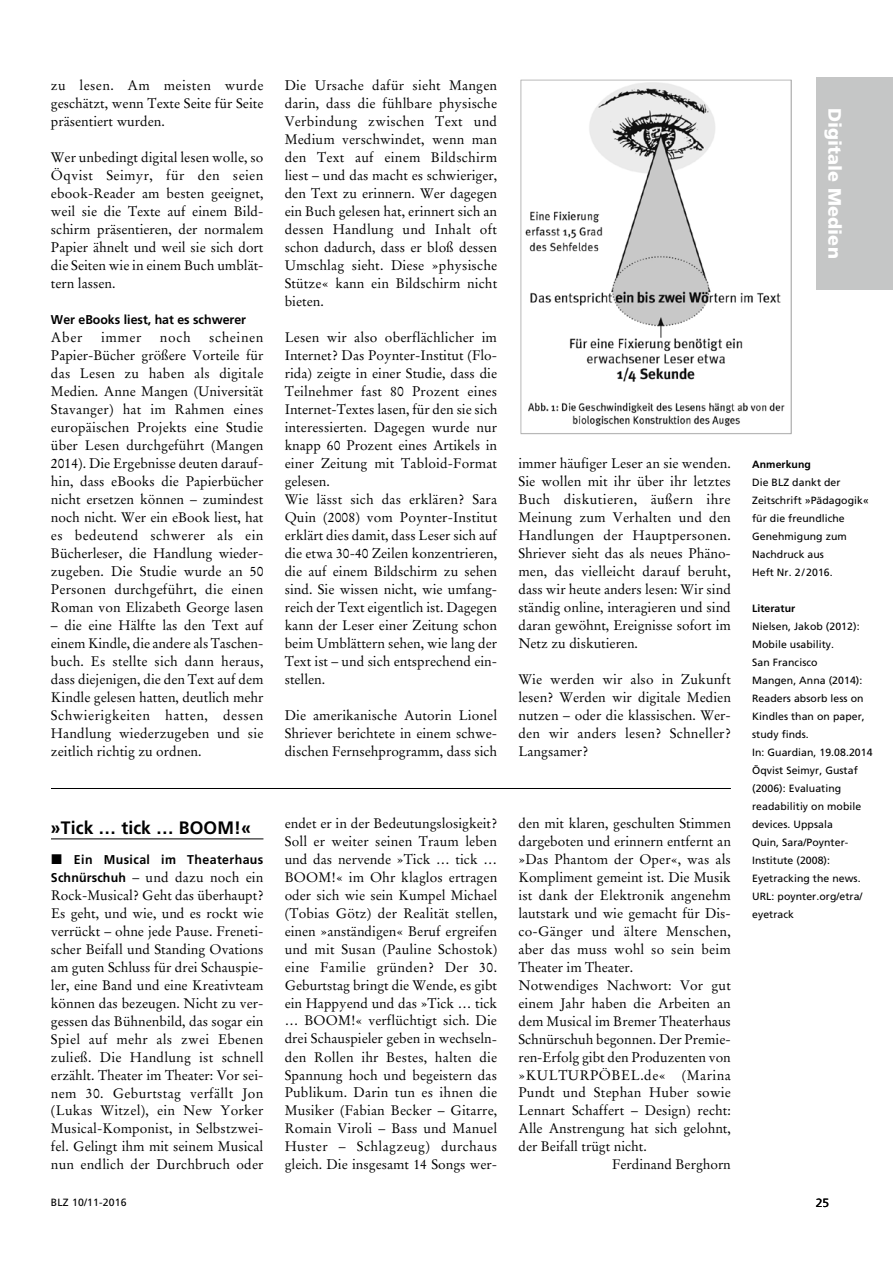
<style>
.page{position:relative;width:893px;height:1263px;background:#fff}
.page>*{position:absolute;margin:0;border:0;box-sizing:border-box;transform-origin:0 0}
.t1{font:700 18px "Frutiger";letter-spacing:.005em;color:#000}
.t2{font:900 18px "Frutiger";letter-spacing:.005em;color:#fff}
.t3{font:13.8px/18px "Stempel Garamond";color:#000;text-align:justify}
.t4{font:13.8px "Stempel Garamond";letter-spacing:.02em;color:#000}
.t5{font:13.8px "Stempel Garamond";letter-spacing:.035em;color:#000}
.t6{font:700 12.75px "Frutiger";color:#000}
.t7{font:700 12.75px "Frutiger";letter-spacing:.03em;color:#000}
.t8{font:12px "Frutiger";color:#000}
.t9{font:10.5px/18px "Frutiger";letter-spacing:.005em;color:#000}
.t10{font:700 10.5px "Frutiger";letter-spacing:.005em;color:#000}
.s1{font-family:"European Pi Three";font-weight:400;font-size:14.25px}
.s2{font-family:"Frutiger";font-weight:700;font-size:12.75px}
</style>
<div class="page">
<div style="left:816px;top:77px;width:76px;height:212px;background:#c5c6c6"></div>
<img style="left:520px;top:79px;width:272px;height:356px">
<hr style="left:51px;top:839px;width:212px;height:1px;background:#000">
<hr style="left:51px;top:788px;width:680px;height:1px;background:#000">
<p class="t3" style="left:51px;top:78px;width:214px">zu lesen. Am meisten wurde geschätzt, wenn Texte Seite für Seite präsentiert wurden.</p>
<p class="t3" style="left:51px;top:150px;width:214px">Wer unbedingt digital lesen wolle, so Öqvist Seimyr, für den seien ebook-Reader am besten geeignet, weil sie die Texte auf einem Bild&shy;schirm präsentieren, der normalem Papier ähnelt und weil sie sich dort die Seiten wie in einem Buch umblät&shy;tern lassen.</p>
<p class="t6" style="left:51px;top:315px;width:197px">Wer eBooks liest, hat es schwerer</p>
<p class="t3" style="left:51px;top:330px;width:33px">Aber</p>
<p class="t3" style="left:101px;top:330px;width:42px">immer</p>
<p class="t3" style="left:160px;top:330px;width:32px">noch</p>
<p class="t3" style="left:51px;top:330px;width:214px;text-indent:158px">scheinen Papier-Bücher größere Vorteile für das Lesen zu haben als digitale Medien. Anne Mangen (Universität Stavanger) hat im Rahmen eines europäischen Projekts eine Studie über Lesen durchgeführt (Mangen 2014). Die Ergebnisse deuten darauf&shy;hin, dass eBooks die Papierbücher nicht ersetzen können – zumindest noch nicht. Wer ein eBook liest, hat es bedeutend schwerer als ein Bücherleser, die Handlung wieder&shy;zugeben. Die Studie wurde an 50<br>Personen durchgeführt, die einen Roman von Elizabeth George lasen</p>
<p class="t3" style="left:51px;top:617px;width:214px">– die eine Hälfte las den Text auf einem Kindle, die andere als Taschen&shy;buch. Es stellte sich dann heraus, dass diejenigen, die den Text auf dem Kindle gelesen hatten, deutlich mehr Schwierigkeiten hatten, dessen Handlung wiederzugeben und sie zeitlich richtig zu ordnen.</p>
<p class="t3" style="left:285px;top:78px;width:214px">Die Ursache dafür sieht Mangen darin, dass die fühlbare physische Verbindung zwischen Text und Medium verschwindet, wenn man den Text auf einem Bildschirm liest – und das macht es schwieriger, den Text zu erinnern. Wer dagegen ein Buch gelesen hat, erinnert sich an dessen Handlung und Inhalt oft schon dadurch, dass er bloß dessen Umschlag sieht. Diese »physische Stütze« kann ein Bildschirm nicht bieten.</p>
<p class="t3" style="left:285px;top:330px;width:214px;text-align:left">Lesen wir also oberflächlicher im Internet? Das Poynter-Institut (Flo&shy;rida) zeigte in einer Studie, dass die Teilnehmer fast 80 Prozent eines Internet-Textes lasen, für den sie sich interessierten. Dagegen wurde nur knapp 60 Prozent eines Artikels in einer Zeitung mit Tabloid-Format gelesen.<br>Wie lässt sich das erklären? Sara Quin (2008) vom Poynter-Institut erklärt dies damit, dass Leser sich auf die etwa 30-40 Zeilen konzentrieren, die auf einem Bildschirm zu sehen sind. Sie wissen nicht, wie umfang&shy;reich der Text eigentlich ist. Dagegen kann der Leser einer Zeitung schon beim Umblättern sehen, wie lang der Text ist – und sich entsprechend ein&shy;stellen.</p>
<p class="t3" style="left:285px;top:707px;width:214px">Die amerikanische Autorin Lionel Shriever berichtete in einem schwe&shy;dischen Fernsehprogramm, dass sich</p>
<p class="t3" style="left:518px;top:455px;width:214px">immer häufiger Leser an sie wenden.<br>Sie wollen mit ihr über ihr letztes Buch diskutieren, äußern ihre Meinung zum Verhalten und den Handlungen der Hauptpersonen.<br>Shriever sieht das als neues Phäno&shy;men, das vielleicht darauf beruht, dass wir heute anders lesen: Wir sind ständig online, interagieren und sind daran gewöhnt, Ereignisse sofort im Netz zu diskutieren.</p>
<p class="t3" style="left:518px;top:671px;width:214px">Wie werden wir also in Zukunft lesen? Werden wir digitale Medien nutzen – oder die klassischen. Wer&shy;den wir anders lesen? Schneller?<br>Langsamer?</p>
<h1 class="t1" style="left:51px;top:820px;width:201px">»Tick … tick … BOOM!«</h1>
<p class="t7" style="left:51px;top:854px;width:214px"><span class="s1">-</span> Ein Musical im Theaterhaus</p>
<p class="t3" style="left:51px;top:869px;width:214px"><span class="s2">Schnürschuh</span> – und dazu noch ein Rock-Musical? Geht das überhaupt?<br>Es geht, und wie, und es rockt wie verrückt – ohne jede Pause. Freneti&shy;scher Beifall und Standing Ovations am guten Schluss für drei Schauspie&shy;ler, eine Band und eine Kreativteam können das bezeugen. Nicht zu ver&shy;gessen das Bühnenbild, das sogar ein Spiel auf mehr als zwei Ebenen zuließ. Die Handlung ist schnell erzählt. Theater im Theater: Vor sei&shy;nem 30. Geburtstag verfällt Jon (Lukas Witzel), ein New Yorker Musical-Komponist, in Selbstzwei&shy;fel. Gelingt ihm mit seinem Musical nun endlich der Durchbruch oder</p>
<p class="t3" style="left:285px;top:815px;width:214px">endet er in der Bedeutungslosigkeit?<br>Soll er weiter seinen Traum leben und das nervende »Tick … tick … BOOM!« im Ohr klaglos ertragen oder sich wie sein Kumpel Michael (Tobias Götz) der Realität stellen, einen »anständigen« Beruf ergreifen und mit Susan (Pauline Schostok) eine Familie gründen? Der 30.<br>Geburtstag bringt die Wende, es gibt ein Happyend und das »Tick … tick … BOOM!« verflüchtigt sich. Die drei Schauspieler geben in wechseln&shy;den Rollen ihr Bestes, halten die Spannung hoch und begeistern das Publikum. Darin tun es ihnen die Musiker (Fabian Becker – Gitarre, Romain Viroli – Bass und Manuel Huster – Schlagzeug) durchaus gleich. Die insgesamt 14 Songs wer-</p>
<p class="t3" style="left:518px;top:815px;width:214px">den mit klaren, geschulten Stimmen</p>
<p class="t3" style="left:518px;top:833px;width:214px">dargeboten und erinnern entfernt an</p>
<p class="t3" style="left:518px;top:851px;width:214px">»Das Phantom der Oper«, was als</p>
<p class="t3" style="left:518px;top:869px;width:214px">Kompliment gemeint ist. Die Musik</p>
<p class="t3" style="left:518px;top:887px;width:214px">ist dank der Elektronik angenehm</p>
<p class="t3" style="left:518px;top:905px;width:214px">lautstark und wie gemacht für Dis-</p>
<p class="t4" style="left:518px;top:925px;width:214px">co-Gänger und ältere Menschen,</p>
<p class="t3" style="left:518px;top:941px;width:214px">aber das muss wohl so sein beim</p>
<p class="t3" style="left:518px;top:959px;width:116px">Theater im Theater.</p>
<p class="t3" style="left:518px;top:977px;width:214px">Notwendiges Nachwort: Vor gut</p>
<p class="t3" style="left:518px;top:995px;width:214px">einem Jahr haben die Arbeiten an</p>
<p class="t3" style="left:518px;top:1013px;width:214px">dem Musical im Bremer Theaterhaus</p>
<p class="t3" style="left:518px;top:1031px;width:214px">Schnürschuh begonnen. Der Premie-</p>
<p class="t3" style="left:518px;top:1049px;width:214px">ren-Erfolg gibt den Produzenten von</p>
<p class="t5" style="left:518px;top:1069px;width:214px">»KULTURPÖBEL.de« (Marina</p>
<p class="t3" style="left:518px;top:1085px;width:214px">Pundt und Stephan Huber sowie</p>
<p class="t3" style="left:518px;top:1103px;width:214px">Lennart Schaffert – Design) recht:</p>
<p class="t3" style="left:518px;top:1121px;width:214px">Alle Anstrengung hat sich gelohnt,</p>
<p class="t3" style="left:518px;top:1139px;width:130px">der Beifall trügt nicht.</p>
<p class="t3" style="left:612px;top:1157px;width:120px">Ferdinand Berghorn</p>
<h1 class="t2" style="left:842px;top:108px;width:152px;rotate:90deg">Digitale Medien</h1>
<p class="t10" style="left:752px;top:460px;width:60px">Anmerkung</p>
<p class="t9" style="left:752px;top:474px;width:118px">Die BLZ dankt der<br>Zeitschrift »Pädagogik« für die freundliche<br>Genehmigung zum<br>Nachdruck aus<br>Heft Nr. 2 / 2016.</p>
<p class="t10" style="left:752px;top:604px;width:45px">Literatur</p>
<p class="t9" style="left:752px;top:618px;width:122px">Nielsen, Jakob (2012):<br>Mobile usability.<br>San Francisco<br>Mangen, Anna (2014):<br>Readers absorb less on<br>Kindles than on paper, study finds.<br>In: Guardian, 19.08.2014<br>Öqvist Seimyr, Gustaf (2006): Evaluating readabilitiy on mobile devices. Uppsala<br>Quin, Sara/Poynter-<br>Institute (2008):<br>Eyetracking the news.<br>URL: poynter.org/etra/ eyetrack</p>
<p class="t9" style="left:51px;top:1195px;width:77px">BLZ 10/11-2016</p>
<p class="t8" style="left:816px;top:1198px;width:15px">25</p>
</div>
